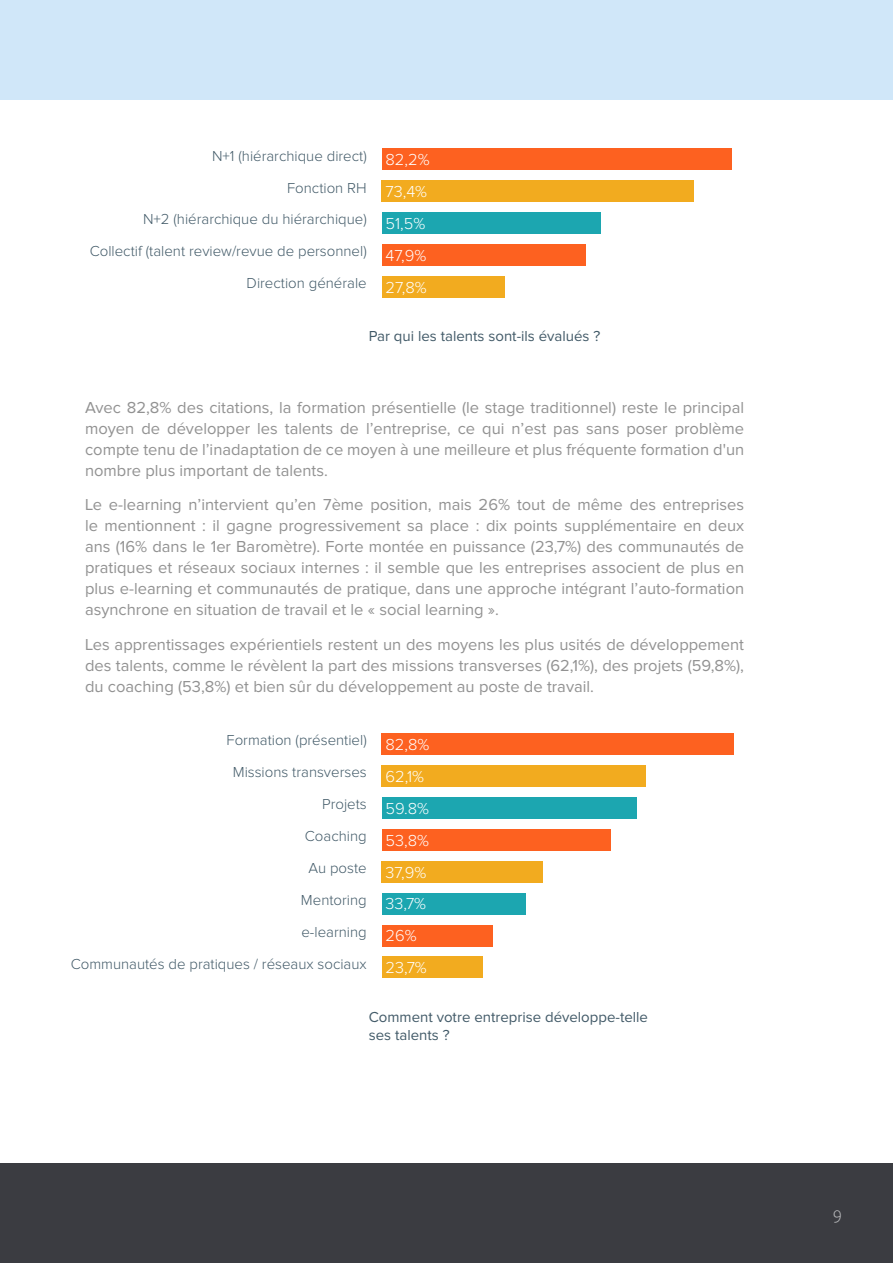
<style>
.page{position:relative;width:893px;height:1263px;background:#fff}
.page>*{position:absolute;margin:0;border:0;box-sizing:border-box;transform-origin:0 0}
.t1{font:300 18px "Scala Sans OT";color:#b9babc}
.t2{font:16.5px/21px "Proxima Nova";color:#929292;text-align:justify}
.t3{font:300 16.5px/32px "Proxima Nova";color:#fff}
.t4{font:300 15px/32px "Proxima Nova";color:#425a68;text-align:right}
.t5{font:15px/18px "Proxima Nova";color:#425a68}
.s1{font-size:16.5px;color:#fff}
</style>
<div class="page">
<div style="left:0;top:1163px;width:893px;height:100px;background:#3b3c41"></div>
<div style="left:0;top:0;width:893px;height:100px;background:#d0e7f9"></div>
<div style="left:382px;top:957px;width:101px;height:21px;background:#f2ab1f"></div>
<div style="left:382px;top:925px;width:110px;height:21px;background:#fd6120"></div>
<div style="left:382px;top:893px;width:143px;height:21px;background:#1ca6b0"></div>
<div style="left:382px;top:861px;width:161px;height:21px;background:#f2ab1f"></div>
<div style="left:382px;top:829px;width:229px;height:21px;background:#fd6120"></div>
<div style="left:382px;top:797px;width:254px;height:22px;background:#1ca6b0"></div>
<div style="left:382px;top:765px;width:264px;height:22px;background:#f2ab1f"></div>
<div style="left:382px;top:733px;width:352px;height:22px;background:#fd6120"></div>
<div style="left:382px;top:276px;width:122px;height:22px;background:#f2ab1f"></div>
<div style="left:382px;top:244px;width:203px;height:22px;background:#fd6120"></div>
<div style="left:382px;top:213px;width:219px;height:21px;background:#1ca6b0"></div>
<div style="left:382px;top:181px;width:312px;height:21px;background:#f2ab1f"></div>
<div style="left:382px;top:149px;width:349px;height:21px;background:#fd6120"></div>
<p class="t4" style="left:90px;top:140px;width:278px">N+1 (hiérarchique direct)<br>Fonction RH<br>N+2 (hiérarchique du hiérarchique)<br>Collectif (talent review/revue de personnel)</p>
<p class="t3" style="left:385px;top:145px;width:46px">82,2%<br>73,4%</p>
<p class="t3" style="left:385px;top:208px;width:42px">51,5%<br>47,9%</p>
<p class="t4" style="left:247px;top:268px;width:182px">Direction générale <span class="s1">27,8%</span></p>
<p class="t5" style="left:369px;top:328px;width:233px">Par qui les talents sont-ils évalués ?</p>
<p class="t2" style="left:85px;top:397px;width:661px">Avec 82,8% des citations, la formation présentielle (le stage traditionnel) reste le principal moyen de développer les talents de l’entreprise, ce qui n’est pas sans poser problème compte tenu de l’inadaptation de ce moyen à une meilleure et plus fréquente formation d'un nombre plus important de talents.</p>
<p class="t2" style="left:85px;top:495px;width:661px">Le e-learning n’intervient qu’en 7ème position, mais 26% tout de même des entreprises le mentionnent : il gagne progressivement sa place : dix points supplémentaire en deux ans (16% dans le 1er Baromètre). Forte montée en puissance (23,7%) des communautés de pratiques et réseaux sociaux internes : il semble que les entreprises associent de plus en plus e-learning et communautés de pratique, dans une approche intégrant l’auto-formation asynchrone en situation de travail et le « social learning ».</p>
<p class="t2" style="left:85px;top:634px;width:661px">Les apprentissages expérientiels restent un des moyens les plus usités de développement des talents, comme le révèlent la part des missions transverses (62,1%), des projets (59,8%), du coaching (53,8%) et bien sûr du développement au poste de travail.</p>
<p class="t4" style="left:227px;top:725px;width:142px">Formation (présentiel)<br>Missions transverses<br>Projets</p>
<p class="t3" style="left:385px;top:729px;width:45px">82,8%</p>
<p class="t3" style="left:385px;top:761px;width:45px">62,1%<br>59.8%</p>
<p class="t4" style="left:305px;top:821px;width:126px">Coaching <span class="s1">53,8%</span></p>
<p class="t4" style="left:309px;top:853px;width:60px">Au poste</p>
<p class="t4" style="left:301px;top:884px;width:67px">Mentoring</p>
<p class="t4" style="left:301px;top:916px;width:67px">e-learning</p>
<p class="t3" style="left:385px;top:857px;width:42px">37,9%</p>
<p class="t3" style="left:385px;top:889px;width:42px">33,7%<br>26%</p>
<p class="t4" style="left:71px;top:948px;width:358px">Communautés de pratiques / réseaux sociaux <span class="s1">23,7%</span></p>
<p class="t5" style="left:369px;top:1008px;width:281px">Comment votre entreprise développe-telle ses talents ?</p>
<p class="t1" style="left:832px;top:1203px;width:11px">9</p>
</div>
